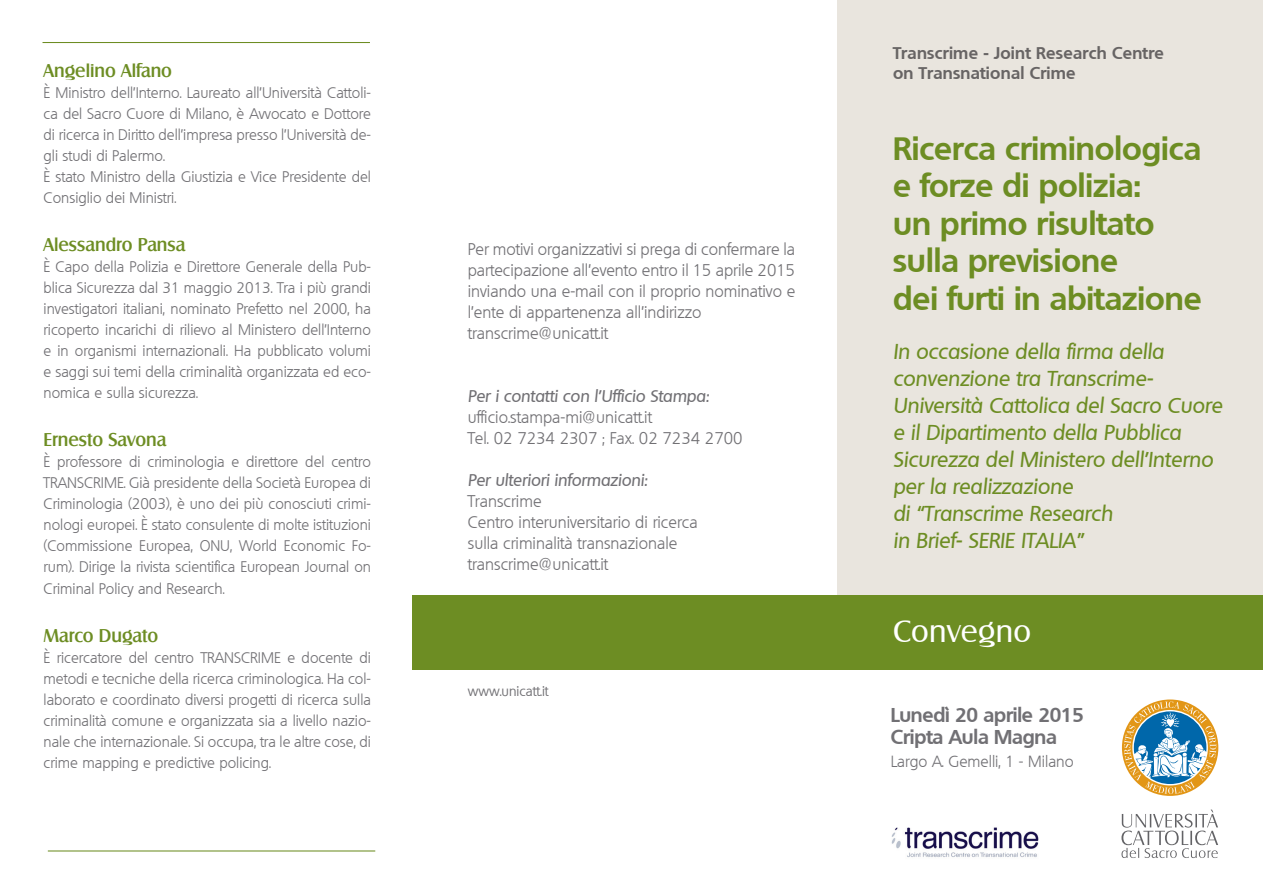
<style>
.page{position:relative;width:1263px;height:893px;background:#fff}
.page>*{position:absolute;margin:0;border:0;box-sizing:border-box;transform-origin:0 0}
.t1{font:700 31.5px "Quebec";color:#6d8d23}
.t2{font:30px "Salzburg";letter-spacing:.01em;color:#fff}
.t3{font:italic 500 21px/27px "Quebec";color:#6d8d23}
.t4{font:700 19.5px "Quebec";letter-spacing:-.01em;color:#717074}
.t5{font:500 18px "Salzburg";color:#6d8d23}
.t6{font:300 16.5px/21px "Quebec";color:#717074;text-align:justify}
.t7{font:italic 500 16.5px "Quebec";color:#717074}
.t8{font:700 16.5px/19.5px "Quebec";letter-spacing:.015em;color:#717074}
.t9{font:300 15.75px "Quebec";color:#717074}
.t10{font:300 15px/21px "Quebec";color:#717074;text-align:justify}
.t11{font:13.5px "Quebec";color:#717074}
</style>
<div class="page">
<div style="left:838px;top:0;width:425px;height:600px;background:#e9e5de"></div>
<div style="left:412px;top:595px;width:851px;height:74px;background:#6d8d23"></div>
<svg style="left:1122px;top:699px;width:96px;height:97px"></svg>
<svg style="left:1121px;top:810px;width:97px;height:48px"></svg>
<hr style="left:43px;top:42px;width:327px;height:1px;background:#6d8d23">
<img style="left:891px;top:827px;width:148px;height:31px">
<hr style="left:48px;top:850px;width:327px;height:1px;background:#6d8d23">
<p class="t5" style="left:44px;top:60px;width:130px">Angelino Alfano</p>
<p class="t10" style="left:44px;top:82px;width:329px">È Ministro dell’Interno. Laureato all’Università Cattoli&shy;ca del Sacro Cuore di Milano, è Avvocato e Dottore di ricerca in Diritto dell’impresa presso l’Università de&shy;gli studi di Palermo.</p>
<p class="t10" style="left:44px;top:166px;width:329px">È stato Ministro della Giustizia e Vice Presidente del<br>Consiglio dei Ministri.</p>
<p class="t5" style="left:44px;top:234px;width:143px">Alessandro Pansa</p>
<p class="t10" style="left:44px;top:256px;width:329px">È Capo della Polizia e Direttore Generale della Pub&shy;blica Sicurezza dal 31 maggio 2013. Tra i più grandi investigatori italiani, nominato Prefetto nel 2000, ha ricoperto incarichi di rilievo al Ministero dell’Interno e in organismi internazionali. Ha pubblicato volumi e saggi sui temi della criminalità organizzata ed eco&shy;nomica e sulla sicurezza.</p>
<p class="t5" style="left:44px;top:429px;width:124px">Ernesto Savona</p>
<p class="t10" style="left:44px;top:451px;width:329px">È professore di criminologia e direttore del centro TRANSCRIME. Già presidente della Società Europea di Criminologia (2003), è uno dei più conosciuti crimi&shy;nologi europei. È stato consulente di molte istituzioni (Commissione Europea, ONU, World Economic Fo&shy;rum). Dirige la rivista scientifica European Journal on</p>
<p class="t10" style="left:44px;top:578px;width:183px">Criminal Policy and Research.</p>
<p class="t5" style="left:44px;top:625px;width:116px">Marco Dugato</p>
<p class="t10" style="left:44px;top:647px;width:329px">È ricercatore del centro TRANSCRIME e docente di metodi e tecniche della ricerca criminologica. Ha col&shy;laborato e coordinato diversi progetti di ricerca sulla criminalità comune e organizzata sia a livello nazio&shy;nale che internazionale. Si occupa, tra le altre cose, di crime mapping e predictive policing.</p>
<p class="t6" style="left:468px;top:239px;width:329px">Per motivi organizzativi si prega di confermare la partecipazione all’evento entro il 15 aprile 2015 inviando una e-mail con il proprio nominativo e l’ente di appartenenza all’indirizzo</p>
<p class="t6" style="left:468px;top:323px;width:142px">transcrime@unicatt.it</p>
<p class="t7" style="left:468px;top:385px;width:243px">Per i contatti con l’Ufficio Stampa:</p>
<p class="t6" style="left:468px;top:407px;width:186px">ufficio.stampa-mi@unicatt.it</p>
<p class="t6" style="left:468px;top:428px;width:276px">Tel. 02 7234 2307 ; Fax. 02 7234 2700</p>
<p class="t7" style="left:468px;top:469px;width:181px">Per ulteriori informazioni:</p>
<p class="t6" style="left:468px;top:491px;width:75px">Transcrime</p>
<p class="t6" style="left:468px;top:512px;width:231px">Centro interuniversitario di ricerca</p>
<p class="t6" style="left:468px;top:533px;width:211px">sulla criminalità transnazionale</p>
<p class="t6" style="left:468px;top:554px;width:142px">transcrime@unicatt.it</p>
<p class="t11" style="left:468px;top:683px;width:82px">www.unicatt.it</p>
<p class="t8" style="left:893px;top:43px;width:272px">Transcrime - Joint Research Centre on Transnational Crime</p>
<p class="t1" style="left:893px;top:128px;width:310px">Ricerca criminologica</p>
<p class="t1" style="left:893px;top:165px;width:250px">e forze di polizia:</p>
<p class="t1" style="left:893px;top:203px;width:263px">un primo risultato</p>
<p class="t1" style="left:893px;top:240px;width:227px">sulla previsione</p>
<p class="t1" style="left:893px;top:278px;width:310px">dei furti in abitazione</p>
<p class="t3" style="left:893px;top:338px;width:331px">In occasione della firma della convenzione tra Transcrime-<br>Università Cattolica del Sacro Cuore e il Dipartimento della Pubblica<br>Sicurezza del Ministero dell’Interno per la realizzazione</p>
<p class="t3" style="left:893px;top:500px;width:221px">di “Transcrime Research</p>
<p class="t3" style="left:893px;top:527px;width:192px">in Brief- SERIE ITALIA”</p>
<p class="t2" style="left:893px;top:614px;width:140px">Convegno</p>
<p class="t4" style="left:891px;top:702px;width:195px">Lunedì 20 aprile 2015</p>
<p class="t4" style="left:891px;top:724px;width:168px">Cripta Aula Magna</p>
<p class="t9" style="left:891px;top:751px;width:184px">Largo A. Gemelli, 1 - Milano</p>
</div>
